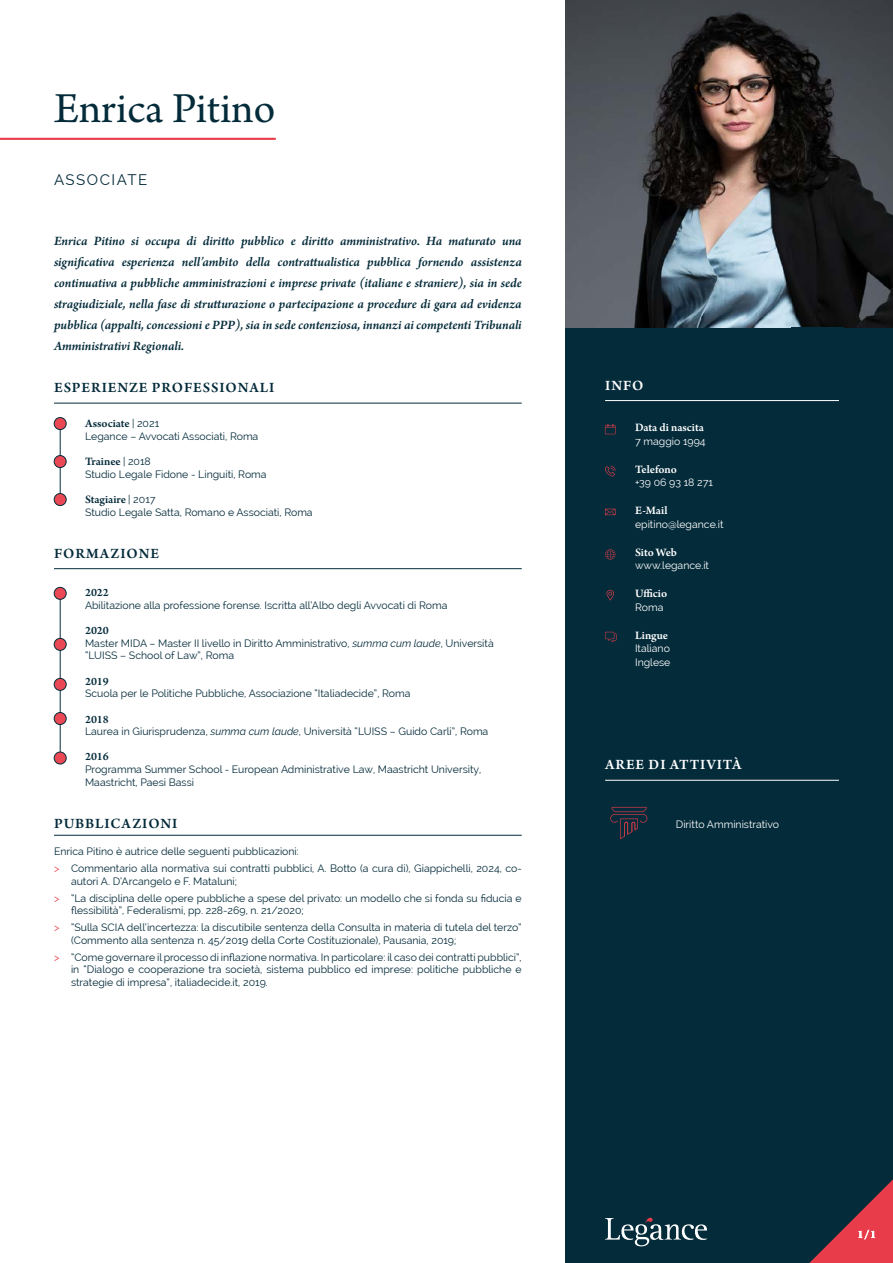
<style>
.page{position:relative;width:893px;height:1263px;background:#fff}
.page>*{position:absolute;margin:0;border:0;box-sizing:border-box;transform-origin:0 0}
.t1{font:45px "Arno Pro";color:#042b3a}
.t2{font:600 15px "Arno Pro";letter-spacing:.06em;color:#042b3a}
.t3{font:600 15px "Arno Pro";letter-spacing:.06em;color:#fff}
.t4{font:15px "Raleway";letter-spacing:.1em;color:#042b3a}
.t5{font:italic 600 13.5px/21px "Arno Pro";letter-spacing:-.005em;color:#042b3a;text-align:justify}
.t6{font:600 12px "Arno Pro";color:#042b3a}
.t7{font:600 12px "Arno Pro";color:#fff}
.t8{font:10.5px/16.8px "Raleway";color:#042b3a}
.t9{font:10.5px/13.5px "Raleway";color:#fff}
.s1{font-family:"Raleway";font-weight:400;font-size:10.5px}
.s2{font-style:italic}
.s3{color:#e83c4a}
</style>
<div class="page">
<div style="left:566px;top:0;width:327px;height:1263px;background:#042b3a"></div>
<svg style="left:605px;top:1218px;width:102px;height:28px"></svg>
<svg style="left:809px;top:1179px;width:84px;height:84px"></svg>
<hr style="left:54px;top:403px;width:468px;height:1px;background:#042d3b">
<hr style="left:605px;top:400px;width:234px;height:1px;background:#fff">
<hr style="left:54px;top:568px;width:468px;height:1px;background:#042d3b">
<svg style="left:606px;top:590px;width:8px;height:10px"></svg>
<svg style="left:605px;top:509px;width:11px;height:6px"></svg>
<svg style="left:605px;top:466px;width:11px;height:10px"></svg>
<svg style="left:605px;top:549px;width:10px;height:10px"></svg>
<svg style="left:605px;top:424px;width:11px;height:10px"></svg>
<svg style="left:605px;top:632px;width:11px;height:10px"></svg>
<hr style="left:60px;top:422px;width:1px;height:77px;background:#042d3b">
<div style="left:54px;top:418px;width:12px;height:12px;background:#e94854;border-radius:50%"></div>
<div style="left:54px;top:417px;width:12px;height:13px;border:1px solid #042b3a;border-radius:50%"></div>
<div style="left:54px;top:455px;width:12px;height:12px;background:#e94854;border-radius:50%"></div>
<div style="left:54px;top:455px;width:12px;height:13px;border:1px solid #042b3a;border-radius:50%"></div>
<div style="left:54px;top:493px;width:12px;height:12px;background:#e94854;border-radius:50%"></div>
<div style="left:54px;top:493px;width:12px;height:13px;border:1px solid #042b3a;border-radius:50%"></div>
<hr style="left:605px;top:780px;width:234px;height:1px;background:#fff">
<svg style="left:610px;top:807px;width:37px;height:32px"></svg>
<hr style="left:0;top:138px;width:276px;height:2px;background:#e83c4a">
<hr style="left:60px;top:593px;width:1px;height:165px;background:#042d3b">
<div style="left:54px;top:587px;width:12px;height:12px;background:#e94854;border-radius:50%"></div>
<div style="left:54px;top:587px;width:12px;height:12px;border:1px solid #042b3a;border-radius:50%"></div>
<div style="left:54px;top:638px;width:12px;height:12px;background:#e94854;border-radius:50%"></div>
<div style="left:54px;top:638px;width:12px;height:12px;border:1px solid #042b3a;border-radius:50%"></div>
<div style="left:54px;top:678px;width:12px;height:12px;background:#e94854;border-radius:50%"></div>
<div style="left:54px;top:678px;width:12px;height:12px;border:1px solid #042b3a;border-radius:50%"></div>
<div style="left:54px;top:712px;width:12px;height:12px;background:#e94854;border-radius:50%"></div>
<div style="left:54px;top:712px;width:12px;height:13px;border:1px solid #042b3a;border-radius:50%"></div>
<div style="left:54px;top:752px;width:12px;height:12px;background:#e94854;border-radius:50%"></div>
<div style="left:54px;top:752px;width:12px;height:12px;border:1px solid #042b3a;border-radius:50%"></div>
<hr style="left:54px;top:835px;width:468px;height:1px;background:#042d3b">
<img style="left:566px;top:0;width:327px;height:327px">
<h1 class="t1" style="left:54px;top:83px;width:223px">Enrica Pitino</h1>
<h2 class="t4" style="left:54px;top:171px;width:95px">ASSOCIATE</h2>
<p class="t5" style="left:54px;top:231px;width:469px">Enrica Pitino si occupa di diritto pubblico e diritto amministrativo. Ha maturato una significativa esperienza nell’ambito della contrattualistica pubblica fornendo assistenza continuativa a pubbliche amministrazioni e imprese private (italiane e straniere), sia in sede stragiudiziale, nella fase di strutturazione o partecipazione a procedure di gara ad evidenza pubblica (appalti, concessioni e PPP), sia in sede contenziosa, innanzi ai competenti Tribunali Amministrativi Regionali.</p>
<h2 class="t2" style="left:54px;top:379px;width:222px">ESPERIENZE PROFESSIONALI</h2>
<p class="t6" style="left:85px;top:417px;width:76px">Associate <span class="s1">| 2021</span></p>
<p class="t8" style="left:85px;top:428px;width:175px">Legance – Avvocati Associati, Roma</p>
<p class="t6" style="left:85px;top:455px;width:67px">Trainee <span class="s1">| 2018</span></p>
<p class="t8" style="left:85px;top:466px;width:183px">Studio Legale Fidone - Linguiti, Roma</p>
<p class="t6" style="left:85px;top:493px;width:72px">Stagiaire <span class="s1">| 2017</span></p>
<p class="t8" style="left:85px;top:504px;width:229px">Studio Legale Satta, Romano e Associati, Roma</p>
<h2 class="t2" style="left:54px;top:545px;width:107px">FORMAZIONE</h2>
<p class="t6" style="left:85px;top:585px;width:25px">2022</p>
<p class="t8" style="left:85px;top:596px;width:364px">Abilitazione alla professione forense. Iscritta all’Albo degli Avvocati di Roma</p>
<p class="t6" style="left:85px;top:623px;width:25px">2020</p>
<p class="t8" style="left:85px;top:636px;width:410px;line-height:12.6px">Master MIDA – Master II livello in Diritto Amministrativo, <span class="s2">summa cum laude</span>, Università “LUISS – School of Law”, Roma</p>
<p class="t6" style="left:85px;top:674px;width:25px">2019</p>
<p class="t8" style="left:85px;top:685px;width:327px">Scuola per le Politiche Pubbliche, Associazione “Italiadecide”, Roma</p>
<p class="t6" style="left:85px;top:712px;width:25px">2018</p>
<p class="t8" style="left:85px;top:723px;width:405px">Laurea in Giurisprudenza, <span class="s2">summa cum laude</span>, Università “LUISS – Guido Carli”, Roma</p>
<p class="t6" style="left:85px;top:750px;width:25px">2016</p>
<p class="t8" style="left:85px;top:763px;width:398px;line-height:12.6px">Programma Summer School - European Administrative Law, Maastricht University,<br>Maastricht, Paesi Bassi</p>
<h2 class="t2" style="left:54px;top:814px;width:125px">PUBBLICAZIONI</h2>
<p class="t8" style="left:54px;top:843px;width:469px">Enrica Pitino è autrice delle seguenti pubblicazioni:<br><span class="s3">&gt;</span> Commentario alla normativa sui contratti pubblici, A. Botto (a cura di), Giappichelli, 2024, co-</p>
<p class="t8" style="left:54px;top:873px;width:469px;text-indent:17px">autori A. D’Arcangelo e F. Mataluni;<br><span class="s3">&gt;</span> “La disciplina delle opere pubbliche a spese del privato: un modello che si fonda su fiducia e</p>
<p class="t8" style="left:54px;top:902px;width:469px;text-indent:17px">flessibilità”, Federalismi, pp. 228-269, n. 21/2020;<br><span class="s3">&gt;</span> “Sulla SCIA dell’incertezza: la discutibile sentenza della Consulta in materia di tutela del terzo”</p>
<p class="t8" style="left:54px;top:931px;width:469px;text-indent:17px">(Commento alla sentenza n. 45/2019 della Corte Costituzionale), Pausania, 2019;<br><span class="s3">&gt;</span> “Come governare il processo di inflazione normativa. In particolare: il caso dei contratti pubblici”,</p>
<p class="t8" style="left:71px;top:963px;width:452px;line-height:12.6px">in “Dialogo e cooperazione tra società, sistema pubblico ed imprese: politiche pubbliche e strategie di impresa”, italiadecide.it, 2019.</p>
<h2 class="t3" style="left:605px;top:377px;width:40px">INFO</h2>
<p class="t7" style="left:635px;top:421px;width:70px">Data di nascita</p>
<p class="t9" style="left:635px;top:434px;width:72px">7 maggio 1994</p>
<p class="t7" style="left:635px;top:462px;width:43px">Telefono</p>
<p class="t9" style="left:635px;top:476px;width:80px">+39 06 93 18 271</p>
<p class="t7" style="left:635px;top:504px;width:34px">E-Mail</p>
<p class="t9" style="left:635px;top:517px;width:90px">epitino@legance.it</p>
<p class="t7" style="left:635px;top:545px;width:43px">Sito Web</p>
<p class="t9" style="left:635px;top:559px;width:76px">www.legance.it</p>
<p class="t7" style="left:635px;top:586px;width:34px">Ufficio</p>
<p class="t9" style="left:635px;top:600px;width:30px">Roma</p>
<p class="t7" style="left:635px;top:628px;width:35px">Lingue</p>
<p class="t9" style="left:635px;top:641px;width:37px">Italiano<br>Inglese</p>
<h2 class="t3" style="left:605px;top:756px;width:138px">AREE DI ATTIVITÀ</h2>
<p class="t9" style="left:676px;top:817px;width:105px">Diritto Amministrativo</p>
<p class="t7" style="left:857px;top:1228px;width:20px">1/1</p>
</div>
